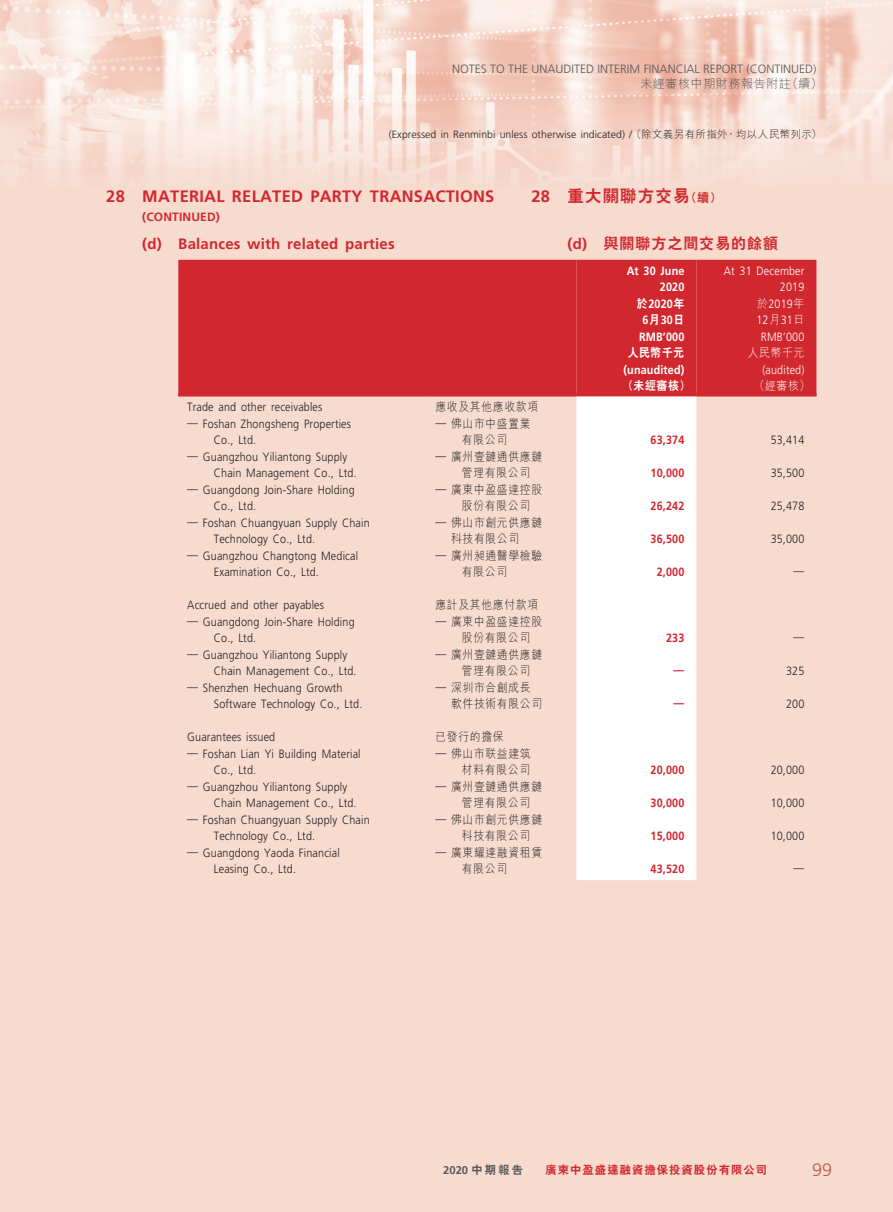
<style>
.page{position:relative;width:893px;height:1212px;background:#f7dbcf}
.page>*{position:absolute;margin:0;border:0;box-sizing:border-box;transform-origin:0 0}
.t1{font:300 18px "Frutiger LT Std";color:#b55b4a}
._03_H1{font:700 16.5px "Frutiger LT Std";letter-spacing:.015em;color:#d1282f}
._03_H1-2{font:800 16.5px "C Hei 2 HK";letter-spacing:.065em;color:#d1282f}
._04___H2{font:700 15px "Frutiger LT Std";letter-spacing:.015em;color:#d1282f}
._04___H2-2{font:800 15px "C Hei 2 HK";letter-spacing:.065em;color:#d1282f}
._15_Table_Stub{font:300 12px/16.5px "Frutiger LT Std";letter-spacing:.015em;color:#231f20;scale:.9 1}
._15_Table_Stub-2{font:300 12px/16.5px "M Hei HK";letter-spacing:.065em;color:#231f20;scale:.9 1}
._01_Body_Text{font:700 12px "Frutiger LT Std";letter-spacing:.015em;color:#d1282f;scale:.9 1}
.t2{font:300 12px "Frutiger LT Std";color:#57585a}
._01_Body_Text-2{font:300 12px "Frutiger LT Std";letter-spacing:.015em;color:#231f20;scale:.9 1}
._01_Body_Text-3{font:300 12px/16.5px "Frutiger LT Std";letter-spacing:.015em;color:#fff;text-align:right;scale:.9 1}
._01_Body_Text-4{font:700 12px/16.5px "Frutiger LT Std";letter-spacing:.015em;color:#fff;text-align:right;scale:.9 1}
.t3{font:300 12px "M Hei HK";letter-spacing:.05em;color:#57585a}
._03_H1-3{font:700 12px "Frutiger LT Std";letter-spacing:.015em;color:#d1282f}
._01_Body_Text-5{font:800 12px "C Hei 2 HK";letter-spacing:.065em;color:#fff;scale:.9 1}
._01_Body_Text-6{font:300 12px "M Hei HK";letter-spacing:.065em;color:#fff;scale:.9 1}
.t4{font:800 11.25px "C Hei 2 HK";letter-spacing:.1em;color:#d1282f}
.t5{font:700 11.25px "Frutiger LT Std";color:#57585a}
.t6{font:300 10.5px "Frutiger LT Std";letter-spacing:.005em;color:#231f20}
.s1{font-family:"M Hei HK"}
.s2{font-family:"Frutiger LT Std";font-weight:700}
.s3{font-size:12px}
.s4{font-family:"C Hei 2 HK";font-weight:800}
.s5{font-family:"Frutiger LT Std"}
</style>
<div class="page">
<img style="left:0;top:0;width:893px;height:173px">
<div style="left:178px;top:260px;width:638px;height:133px;background:#d1282f"></div>
<div style="left:576px;top:260px;width:120px;height:133px;background:#d1282f"></div>
<div style="left:576px;top:396px;width:120px;height:484px;background:#fff"></div>
<hr style="left:178px;top:393px;width:248px;height:3px;background:#d1282f">
<hr style="left:426px;top:393px;width:150px;height:3px;background:#d1282f">
<hr style="left:576px;top:393px;width:120px;height:3px;background:#d1282f">
<hr style="left:696px;top:393px;width:120px;height:3px;background:#d1282f">
<p class="t2" style="left:452px;top:62px;width:366px">NOTES TO THE UNAUDITED INTERIM FINANCIAL REPORT (CONTINUED)</p>
<p class="t3" style="left:640px;top:75px;width:184px">未經審核中期財務報告附註（續）</p>
<p class="t6" style="left:389px;top:128px;width:434px">(Expressed in Renminbi unless otherwise indicated) / <span class="s1">（除文義另有所指外，均以人民幣列示）</span></p>
<p class="_03_H1" style="left:106px;top:186px;width:390px">28 MATERIAL RELATED PARTY TRANSACTIONS</p>
<p class="_03_H1-3" style="left:142px;top:210px;width:79px">(CONTINUED)</p>
<p class="_04___H2" style="left:142px;top:235px;width:254px">(d) Balances with related parties</p>
<p class="_03_H1-2" style="left:531px;top:185px;width:191px"><span class="s2">28</span> 重大關聯方交易<span class="s3">（續）</span></p>
<p class="_04___H2-2" style="left:567px;top:234px;width:212px"><span class="s2">(d)</span> 與關聯方之間交易的餘額</p>
<p class="_01_Body_Text-4" style="left:627px;top:262px;width:66px">At 30 June<br>2020</p>
<p class="_01_Body_Text-3" style="left:724px;top:262px;width:91px">At 31 December<br>2019</p>
<p class="_01_Body_Text-4" style="left:637px;top:295px;width:54px;text-align:center"><span class="s4">於</span>2020<span class="s4">年<br></span>6<span class="s4">月</span>30<span class="s4">日</span></p>
<p class="_01_Body_Text-3" style="left:756px;top:295px;width:55px;text-align:left"><span class="s1">於</span>2019<span class="s1">年<br></span>12<span class="s1">月</span>31<span class="s1">日</span></p>
<p class="_01_Body_Text-4" style="left:639px;top:328px;width:52px">RMB’000</p>
<p class="_01_Body_Text-3" style="left:761px;top:328px;width:50px">RMB’000</p>
<p class="_01_Body_Text-5" style="left:628px;top:345px;width:65px">人民幣千元</p>
<p class="_01_Body_Text-6" style="left:748px;top:344px;width:65px">人民幣千元</p>
<p class="_01_Body_Text-4" style="left:623px;top:361px;width:69px">(unaudited)</p>
<p class="_01_Body_Text-3" style="left:762px;top:361px;width:48px">(audited)</p>
<p class="_01_Body_Text-5" style="left:623px;top:378px;width:76px">（未經審核）</p>
<p class="_01_Body_Text-6" style="left:754px;top:377px;width:63px">（經審核）</p>
<p class="_15_Table_Stub" style="left:187px;top:399px;width:152px">Trade and other receivables</p>
<p class="_15_Table_Stub-2" style="left:435px;top:398px;width:116px">應收及其他應收款項</p>
<p class="_15_Table_Stub" style="left:214px;top:416px;width:154px;text-indent:-27px">— Foshan Zhongsheng Properties<br>Co., Ltd.</p>
<p class="_15_Table_Stub-2" style="left:435px;top:415px;width:107px;text-align:center"><span class="s5">—</span> 佛山市中盛置業有限公司</p>
<p class="_15_Table_Stub" style="left:214px;top:449px;width:160px;text-indent:-27px">— Guangzhou Yiliantong Supply<br>Chain Management Co., Ltd.</p>
<p class="_15_Table_Stub-2" style="left:462px;top:448px;width:91px;text-indent:-27px"><span class="s5">—</span> 廣州壹鏈通供應鏈管理有限公司</p>
<p class="_15_Table_Stub" style="left:214px;top:482px;width:158px;text-indent:-27px">— Guangdong Join-Share Holding<br>Co., Ltd.</p>
<p class="_15_Table_Stub-2" style="left:462px;top:481px;width:91px;text-indent:-27px"><span class="s5">—</span> 廣東中盈盛達控股股份有限公司</p>
<p class="_15_Table_Stub" style="left:214px;top:515px;width:175px;text-indent:-27px">— Foshan Chuangyuan Supply Chain<br>Technology Co., Ltd.</p>
<p class="_15_Table_Stub-2" style="left:451px;top:514px;width:103px;text-indent:-16px"><span class="s5">—</span> 佛山市創元供應鏈科技有限公司</p>
<p class="_15_Table_Stub" style="left:214px;top:548px;width:162px;text-indent:-27px">— Guangzhou Changtong Medical<br>Examination Co., Ltd.</p>
<p class="_15_Table_Stub-2" style="left:462px;top:547px;width:91px;text-indent:-27px"><span class="s5">—</span> 廣州昶通醫學檢驗有限公司</p>
<p class="_15_Table_Stub" style="left:187px;top:597px;width:153px">Accrued and other payables</p>
<p class="_15_Table_Stub-2" style="left:435px;top:596px;width:116px">應計及其他應付款項</p>
<p class="_15_Table_Stub" style="left:214px;top:614px;width:158px;text-indent:-27px">— Guangdong Join-Share Holding<br>Co., Ltd.</p>
<p class="_15_Table_Stub-2" style="left:462px;top:613px;width:91px;text-indent:-27px"><span class="s5">—</span> 廣東中盈盛達控股股份有限公司</p>
<p class="_15_Table_Stub" style="left:214px;top:647px;width:160px;text-indent:-27px">— Guangzhou Yiliantong Supply<br>Chain Management Co., Ltd.</p>
<p class="_15_Table_Stub-2" style="left:462px;top:646px;width:91px;text-indent:-27px"><span class="s5">—</span> 廣州壹鏈通供應鏈管理有限公司</p>
<p class="_15_Table_Stub" style="left:214px;top:680px;width:167px;text-indent:-27px">— Shenzhen Hechuang Growth<br>Software Technology Co., Ltd.</p>
<p class="_15_Table_Stub-2" style="left:451px;top:679px;width:103px;text-indent:-16px"><span class="s5">—</span> 深圳市合創成長軟件技術有限公司</p>
<p class="_15_Table_Stub" style="left:187px;top:729px;width:99px">Guarantees issued</p>
<p class="_15_Table_Stub-2" style="left:435px;top:728px;width:77px">已發行的擔保</p>
<p class="_15_Table_Stub" style="left:214px;top:746px;width:165px;text-indent:-27px">— Foshan Lian Yi Building Material<br>Co., Ltd.</p>
<p class="_15_Table_Stub-2" style="left:435px;top:745px;width:107px;text-align:right"><span class="s5">—</span> 佛山市联益建筑材料有限公司</p>
<p class="_15_Table_Stub" style="left:214px;top:779px;width:160px;text-indent:-27px">— Guangzhou Yiliantong Supply<br>Chain Management Co., Ltd.</p>
<p class="_15_Table_Stub-2" style="left:462px;top:778px;width:91px;text-indent:-27px"><span class="s5">—</span> 廣州壹鏈通供應鏈管理有限公司</p>
<p class="_15_Table_Stub" style="left:214px;top:812px;width:175px;text-indent:-27px">— Foshan Chuangyuan Supply Chain<br>Technology Co., Ltd.</p>
<p class="_15_Table_Stub-2" style="left:462px;top:811px;width:91px;text-indent:-27px"><span class="s5">—</span> 佛山市創元供應鏈科技有限公司</p>
<p class="_15_Table_Stub" style="left:214px;top:845px;width:141px;text-indent:-27px">— Guangdong Yaoda Financial<br>Leasing Co., Ltd.</p>
<p class="_15_Table_Stub-2" style="left:462px;top:844px;width:91px;text-indent:-27px"><span class="s5">—</span> 廣東耀達融資租賃有限公司</p>
<p class="_01_Body_Text" style="left:651px;top:433px;width:39px">63,374</p>
<p class="_01_Body_Text-2" style="left:771px;top:433px;width:39px">53,414</p>
<p class="_01_Body_Text" style="left:651px;top:466px;width:39px">10,000</p>
<p class="_01_Body_Text-2" style="left:771px;top:466px;width:39px">35,500</p>
<p class="_01_Body_Text" style="left:651px;top:499px;width:39px">26,242</p>
<p class="_01_Body_Text-2" style="left:771px;top:499px;width:39px">25,478</p>
<p class="_01_Body_Text" style="left:651px;top:532px;width:39px">36,500</p>
<p class="_01_Body_Text-2" style="left:771px;top:532px;width:39px">35,000</p>
<p class="_01_Body_Text" style="left:657px;top:565px;width:32px">2,000</p>
<p class="_01_Body_Text-2" style="left:794px;top:564px;width:13px">—</p>
<p class="_01_Body_Text" style="left:666px;top:631px;width:22px">233</p>
<p class="_01_Body_Text-2" style="left:794px;top:630px;width:13px">—</p>
<p class="_01_Body_Text" style="left:674px;top:663px;width:13px">—</p>
<p class="_01_Body_Text-2" style="left:786px;top:664px;width:22px">325</p>
<p class="_01_Body_Text" style="left:674px;top:696px;width:13px">—</p>
<p class="_01_Body_Text-2" style="left:786px;top:697px;width:22px">200</p>
<p class="_01_Body_Text" style="left:651px;top:763px;width:39px">20,000</p>
<p class="_01_Body_Text-2" style="left:771px;top:763px;width:39px">20,000</p>
<p class="_01_Body_Text" style="left:651px;top:796px;width:39px">30,000</p>
<p class="_01_Body_Text-2" style="left:771px;top:796px;width:39px">10,000</p>
<p class="_01_Body_Text" style="left:651px;top:829px;width:39px">15,000</p>
<p class="_01_Body_Text-2" style="left:771px;top:829px;width:39px">10,000</p>
<p class="_01_Body_Text" style="left:651px;top:862px;width:39px">43,520</p>
<p class="_01_Body_Text-2" style="left:794px;top:861px;width:13px">—</p>
<p class="t5" style="left:443px;top:1163px;width:81px">2020 <span class="s4">中期報告</span></p>
<p class="t4" style="left:545px;top:1162px;width:223px">廣東中盈盛達融資擔保投資股份有限公司</p>
<h1 class="t1" style="left:812px;top:1159px;width:21px">99</h1>
</div>
